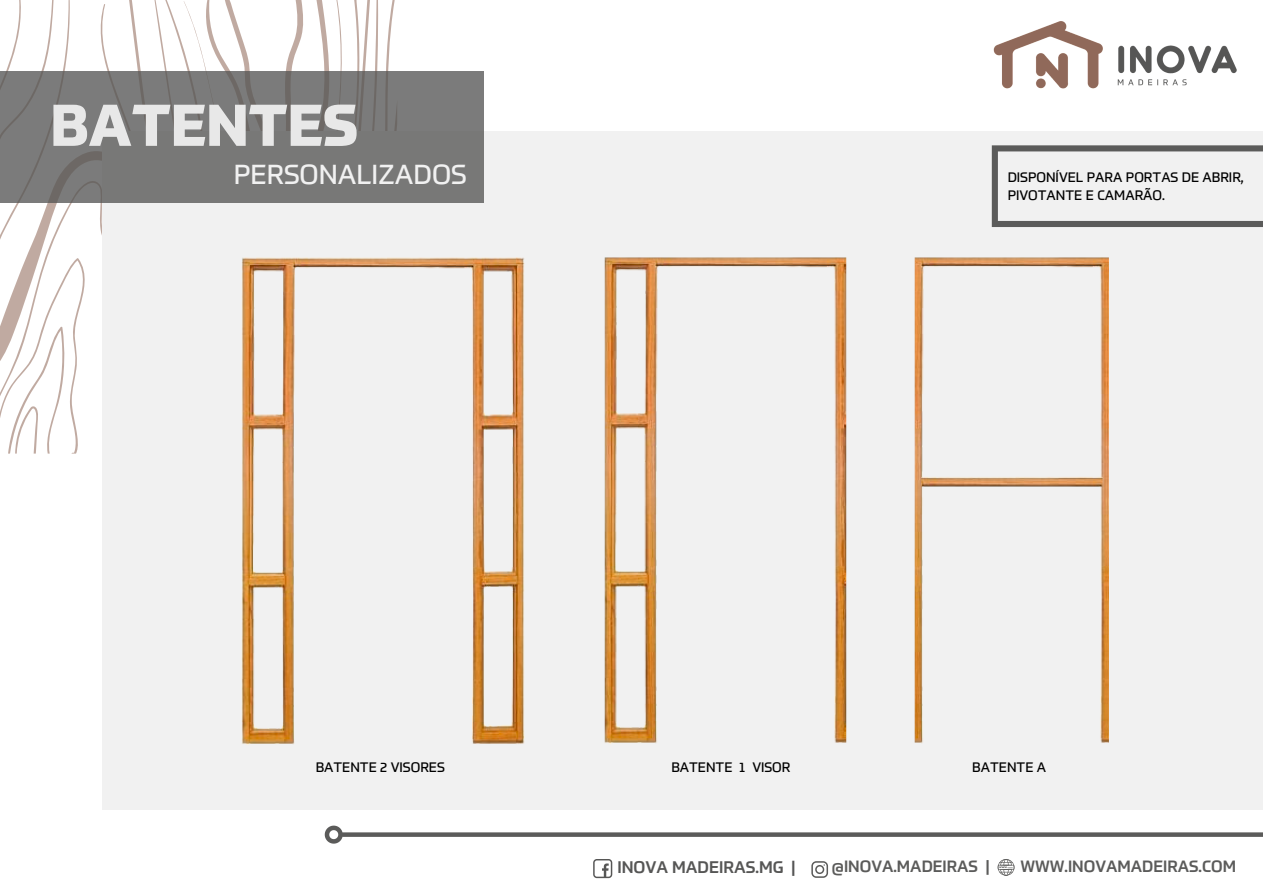
<style>
.page{position:relative;width:1263px;height:894px;background:#fff}
.page>*{position:absolute;margin:0;border:0;box-sizing:border-box;transform-origin:0 0}
.t1{font:800 57.75px "Prometo";color:#e8e8e8}
.t2{font:27px "Prometo";color:#f1f1f1}
.t3{font:500 16.5px "Prometo";color:#565655}
.t4{font:500 16.05px "Prometo";color:#5b5b5a}
.t5{font:13.5px "Prometo";color:#000}
</style>
<div class="page">
<svg style="left:0;top:4px;width:200px;height:449px"></svg>
<svg style="left:206px;top:0;width:189px;height:71px"></svg>
<div style="left:102px;top:131px;width:1161px;height:678px;background:#f1f1f1"></div>
<img style="left:890px;top:181px;width:235px;height:629px">
<img style="left:590px;top:257px;width:266px;height:553px">
<img style="left:229px;top:181px;width:297px;height:629px">
<svg style="left:346px;top:832px;width:917px;height:4px;background:#6a6a69"></svg>
<svg style="left:324px;top:825px;width:22px;height:19px"></svg>
<svg style="left:593px;top:859px;width:19px;height:18px"></svg>
<div style="left:0;top:71px;width:483px;height:131px;background:#787877"></div>
<svg style="left:811px;top:861px;width:17px;height:16px"></svg>
<svg style="left:998px;top:859px;width:16px;height:16px"></svg>
<svg style="left:992px;top:145px;width:271px;height:82px"></svg>
<img style="left:993px;top:21px;width:244px;height:68px">
<p class="t1" style="left:51px;top:101px;width:309px">BATENTES</p>
<p class="t2" style="left:234px;top:164px;width:235px">PERSONALIZADOS</p>
<p class="t5" style="left:1008px;top:171px;width:238px">DISPONÍVEL PARA PORTAS DE ABRIR,</p>
<p class="t5" style="left:1008px;top:189px;width:159px">PIVOTANTE E CAMARÃO.</p>
<p class="t5" style="left:316px;top:761px;width:131px">BATENTE 2 VISORES</p>
<p class="t5" style="left:671px;top:761px;width:121px">BATENTE 1 VISOR</p>
<p class="t5" style="left:972px;top:761px;width:75px">BATENTE A</p>
<p class="t3" style="left:617px;top:860px;width:179px">INOVA MADEIRAS.MG |</p>
<p class="t4" style="left:832px;top:859px;width:159px">@INOVA.MADEIRAS |</p>
<p class="t4" style="left:1020px;top:859px;width:217px">WWW.INOVAMADEIRAS.COM</p>
</div>
